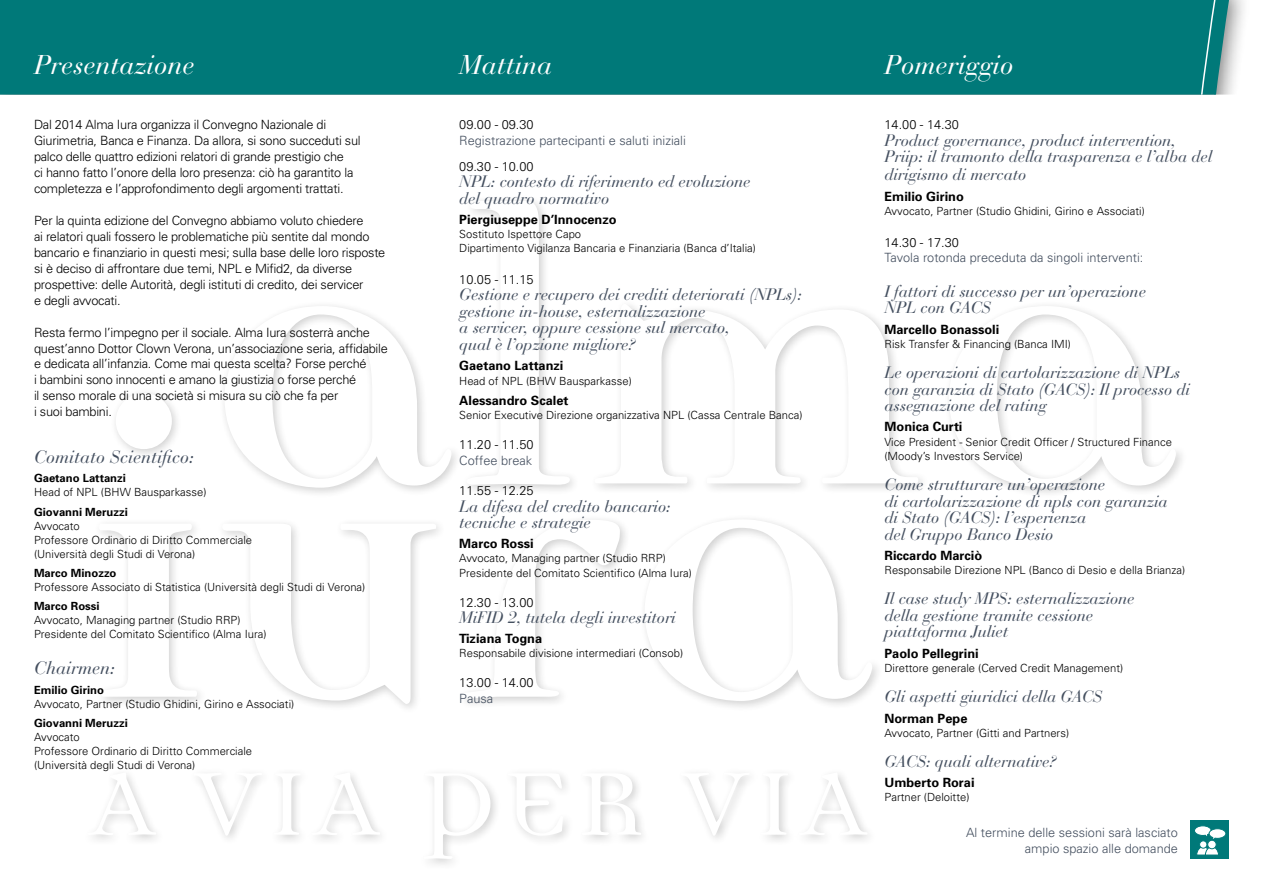
<style>
.page{position:relative;width:1263px;height:893px;background:#fff}
.page>*{position:absolute;margin:0;border:0;box-sizing:border-box;transform-origin:0 0}
.t1{font:italic 27px "Bauer Bodoni";color:#fff}
.t2{font:italic 18px "Bauer Bodoni";color:#444f5f}
.t3{font:italic 16.5px/16.5px "Bauer Bodoni";letter-spacing:-.01em;color:#444f5f}
.t4{font:300 12.75px/15.9px "Univers";letter-spacing:-.02em;color:#000}
.t5{font:700 12.75px "Univers";color:#000}
.t6{font:300 12.75px/15.9px "Univers";color:#444f5f;text-align:right}
.t7{font:300 11.25px/14.1px "Univers";color:#000}
.t8{font:700 11.25px "Univers";color:#000}
</style>
<div class="page">
<svg style="left:101px;top:393px;width:771px;height:311px"></svg>
<svg style="left:224px;top:201px;width:952px;height:287px"></svg>
<svg style="left:93px;top:773px;width:775px;height:86px"></svg>
<div style="left:0;top:0;width:1230px;height:95px;background:#007979"></div>
<svg style="left:1176px;top:0;width:40px;height:95px;background:#0a7e7e"></svg>
<div style="left:1191px;top:821px;width:38px;height:38px;background:#007979"></div>
<svg style="left:1194px;top:825px;width:32px;height:30px"></svg>
<div style="left:1208px;top:840px;width:8px;height:9px;background:#fff;border-radius:50%"></div>
<div style="left:1207px;top:840px;width:9px;height:9px;border:1px solid #007979;border-radius:50%"></div>
<h1 class="t1" style="left:34px;top:48px;width:162px">Presentazione</h1>
<h1 class="t1" style="left:459px;top:48px;width:95px">Mattina</h1>
<h1 class="t1" style="left:884px;top:48px;width:131px">Pomeriggio</h1>
<p class="t4" style="left:34px;top:117px;width:328px">Dal 2014 Alma Iura organizza il Convegno Nazionale di Giurimetria, Banca e Finanza. Da allora, si sono succeduti sul palco delle quattro edizioni relatori di grande prestigio che<br>ci hanno fatto l’onore della loro presenza: ciò ha garantito la completezza e l’approfondimento degli argomenti trattati.</p>
<p class="t4" style="left:34px;top:212px;width:353px">Per la quinta edizione del Convegno abbiamo voluto chiedere<br>ai relatori quali fossero le problematiche più sentite dal mondo bancario e finanziario in questi mesi; sulla base delle loro risposte si è deciso di affrontare due temi, NPL e Mifid2, da diverse prospettive: delle Autorità, degli istituti di credito, dei servicer<br>e degli avvocati.</p>
<p class="t4" style="left:34px;top:324px;width:355px">Resta fermo l’impegno per il sociale. Alma Iura sosterrà anche quest’anno Dottor Clown Verona, un’associazione seria, affidabile e dedicata all’infanzia. Come mai questa scelta? Forse perché<br>i bambini sono innocenti e amano la giustizia o forse perché<br>il senso morale di una società si misura su ciò che fa per<br>i suoi bambini.</p>
<h2 class="t2" style="left:34px;top:446px;width:162px">Comitato Scientifico:</h2>
<p class="t8" style="left:34px;top:471px;width:93px">Gaetano Lattanzi</p>
<p class="t7" style="left:34px;top:485px;width:174px">Head of NPL (BHW Bausparkasse)</p>
<p class="t8" style="left:34px;top:504px;width:95px">Giovanni Meruzzi</p>
<p class="t7" style="left:34px;top:518px;width:220px">Avvocato<br>Professore Ordinario di Diritto Commerciale (Università degli Studi di Verona)</p>
<p class="t8" style="left:34px;top:566px;width:84px">Marco Minozzo</p>
<p class="t7" style="left:34px;top:580px;width:333px">Professore Associato di Statistica (Università degli Studi di Verona)</p>
<p class="t8" style="left:34px;top:599px;width:67px">Marco Rossi</p>
<p class="t7" style="left:34px;top:613px;width:234px">Avvocato, Managing partner (Studio RRP)<br>Presidente del Comitato Scientifico (Alma Iura)</p>
<h2 class="t2" style="left:34px;top:657px;width:83px">Chairmen:</h2>
<p class="t8" style="left:34px;top:682px;width:72px">Emilio Girino</p>
<p class="t7" style="left:34px;top:696px;width:262px">Avvocato, Partner (Studio Ghidini, Girino e Associati)</p>
<p class="t8" style="left:34px;top:716px;width:95px">Giovanni Meruzzi</p>
<p class="t7" style="left:34px;top:729px;width:220px">Avvocato<br>Professore Ordinario di Diritto Commerciale (Università degli Studi di Verona)</p>
<p class="t4" style="left:459px;top:117px;width:76px">09.00 - 09.30</p>
<p class="t6" style="left:459px;top:132px;width:228px">Registrazione partecipanti e saluti iniziali</p>
<p class="t4" style="left:459px;top:158px;width:76px">09.30 - 10.00</p>
<h3 class="t3" style="left:459px;top:173px;width:293px">NPL: contesto di riferimento ed evoluzione del quadro normativo</h3>
<p class="t5" style="left:459px;top:211px;width:159px">Piergiuseppe D’Innocenzo</p>
<p class="t7" style="left:459px;top:227px;width:298px">Sostituto Ispettore Capo<br>Dipartimento Vigilanza Bancaria e Finanziaria (Banca d’Italia)</p>
<p class="t4" style="left:459px;top:271px;width:76px">10.05 - 11.15</p>
<h3 class="t3" style="left:459px;top:287px;width:344px">Gestione e recupero dei crediti deteriorati (NPLs): gestione in-house, esternalizzazione<br>a servicer, oppure cessione sul mercato,<br>qual è l’opzione migliore?</h3>
<p class="t5" style="left:459px;top:357px;width:106px">Gaetano Lattanzi</p>
<p class="t7" style="left:459px;top:374px;width:174px">Head of NPL (BHW Bausparkasse)</p>
<p class="t5" style="left:459px;top:392px;width:111px">Alessandro Scalet</p>
<p class="t7" style="left:459px;top:408px;width:345px">Senior Executive Direzione organizzativa NPL (Cassa Centrale Banca)</p>
<p class="t4" style="left:459px;top:436px;width:76px">11.20 - 11.50</p>
<p class="t6" style="left:459px;top:452px;width:74px">Coffee break</p>
<p class="t4" style="left:459px;top:482px;width:76px">11.55 - 12.25</p>
<h3 class="t3" style="left:459px;top:498px;width:213px">La difesa del credito bancario: tecniche e strategie</h3>
<p class="t5" style="left:459px;top:536px;width:76px">Marco Rossi</p>
<p class="t7" style="left:459px;top:551px;width:234px">Avvocato, Managing partner (Studio RRP)<br>Presidente del Comitato Scientifico (Alma Iura)</p>
<p class="t4" style="left:459px;top:594px;width:76px">12.30 - 13.00</p>
<h3 class="t3" style="left:459px;top:609px;width:218px">MiFID 2, tutela degli investitori</h3>
<p class="t5" style="left:459px;top:630px;width:84px">Tiziana Togna</p>
<p class="t7" style="left:459px;top:646px;width:225px">Responsabile divisione intermediari (Consob)</p>
<p class="t4" style="left:459px;top:674px;width:76px">13.00 - 14.00</p>
<p class="t6" style="left:459px;top:690px;width:36px">Pausa</p>
<p class="t4" style="left:884px;top:117px;width:76px">14.00 - 14.30</p>
<h3 class="t3" style="left:884px;top:132px;width:329px">Product governance, product intervention,<br>Priip: il tramonto della trasparenza e l’alba del</h3>
<h3 class="t3" style="left:884px;top:167px;width:143px">dirigismo di mercato</h3>
<p class="t5" style="left:884px;top:188px;width:81px">Emilio Girino</p>
<p class="t7" style="left:884px;top:203px;width:262px">Avvocato, Partner (Studio Ghidini, Girino e Associati)</p>
<p class="t4" style="left:884px;top:234px;width:76px">14.30 - 17.30</p>
<p class="t6" style="left:884px;top:250px;width:260px">Tavola rotonda preceduta da singoli interventi:</p>
<h3 class="t3" style="left:884px;top:283px;width:263px">I fattori di successo per un’operazione<br>NPL con GACS</h3>
<p class="t5" style="left:884px;top:321px;width:116px">Marcello Bonassoli</p>
<p class="t7" style="left:884px;top:336px;width:188px">Risk Transfer &amp; Financing (Banca IMI)</p>
<h3 class="t3" style="left:884px;top:365px;width:307px">Le operazioni di cartolarizzazione di NPLs con garanzia di Stato (GACS): Il processo di assegnazione del rating</h3>
<p class="t5" style="left:884px;top:419px;width:79px">Monica Curti</p>
<p class="t7" style="left:884px;top:434px;width:289px">Vice President - Senior Credit Officer / Structured Finance (Moody’s Investors Service)</p>
<h3 class="t3" style="left:884px;top:476px;width:285px">Come strutturare un’operazione<br>di cartolarizzazione di npls con garanzia di Stato (GACS): l’esperienza<br>del Gruppo Banco Desio</h3>
<p class="t5" style="left:884px;top:547px;width:99px">Riccardo Marciò</p>
<p class="t7" style="left:884px;top:563px;width:302px">Responsabile Direzione NPL (Banco di Desio e della Brianza)</p>
<h3 class="t3" style="left:884px;top:591px;width:251px">Il case study MPS: esternalizzazione della gestione tramite cessione piattaforma Juliet</h3>
<p class="t5" style="left:884px;top:645px;width:96px">Paolo Pellegrini</p>
<p class="t7" style="left:884px;top:660px;width:240px">Direttore generale (Cerved Credit Management)</p>
<h3 class="t3" style="left:884px;top:689px;width:219px">Gli aspetti giuridici della GACS</h3>
<p class="t5" style="left:884px;top:710px;width:84px">Norman Pepe</p>
<p class="t7" style="left:884px;top:725px;width:186px">Avvocato, Partner (Gitti and Partners)</p>
<h3 class="t3" style="left:884px;top:753px;width:173px">GACS: quali alternative?</h3>
<p class="t5" style="left:884px;top:775px;width:92px">Umberto Rorai</p>
<p class="t7" style="left:884px;top:790px;width:87px">Partner (Deloitte)</p>
<p class="t6" style="left:966px;top:824px;width:213px">Al termine delle sessioni sarà lasciato ampio spazio alle domande</p>
</div>
